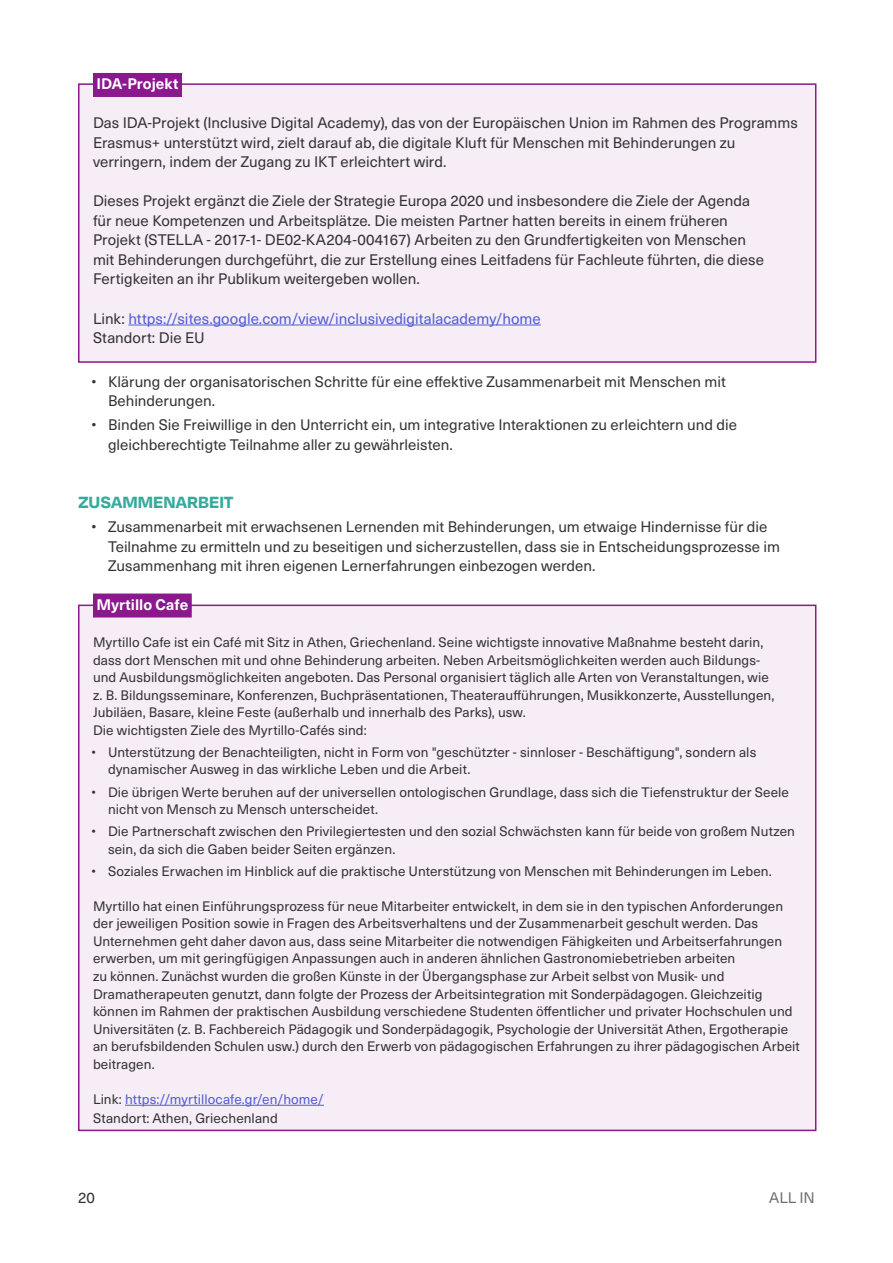
<style>
.page{position:relative;width:893px;height:1263px;background:#fff}
.page>*{position:absolute;margin:0;border:0;box-sizing:border-box;transform-origin:0 0}
.t1{font:700 18.75px "Degular";color:#36ab9c}
.t2{font:15px/19.5px "Neue Haas Unica W1 G";color:#323232}
.t3{font:15px/19.5px "Neue Haas Unica W1 G";color:#4f5cd6}
.t4{font:700 15px "Neue Haas Unica W1 G";letter-spacing:.005em;color:#fff}
.t5{font:15px "Neue Haas Unica W1 G";color:#6f6f6f}
.t6{font:13.5px/17.5px "Neue Haas Unica W1 G";letter-spacing:.005em;color:#323232}
.s1{color:#323232}
.s2{color:#4f5cd6}
</style>
<div class="page">
<div style="left:78px;top:83px;width:738px;height:280px;background:#f6edf6;border:2px solid #8c188e"></div>
<div style="left:78px;top:604px;width:738px;height:527px;background:#f6edf6;border:2px solid #8c188e"></div>
<div style="left:93px;top:73px;width:89px;height:24px;background:#8c188e"></div>
<hr style="left:128px;top:325px;width:413px;height:1px;background:#4f5cd6">
<div style="left:93px;top:593px;width:99px;height:24px;background:#8c188e"></div>
<hr style="left:125px;top:1105px;width:199px;height:1px;background:#4f5cd6">
<p class="t4" style="left:96px;top:73px;width:84px">IDA-Projekt</p>
<p class="t2" style="left:93px;top:113px;width:706px">Das IDA-Projekt (Inclusive Digital Academy), das von der Europäischen Union im Rahmen des Programms<br>Erasmus+ unterstützt wird, zielt darauf ab, die digitale Kluft für Menschen mit Behinderungen zu verringern, indem der Zugang zu IKT erleichtert wird.</p>
<p class="t2" style="left:93px;top:191px;width:672px">Dieses Projekt ergänzt die Ziele der Strategie Europa 2020 und insbesondere die Ziele der Agenda für neue Kompetenzen und Arbeitsplätze. Die meisten Partner hatten bereits in einem früheren Projekt (STELLA - 2017-1- DE02-KA204-004167) Arbeiten zu den Grundfertigkeiten von Menschen mit Behinderungen durchgeführt, die zur Erstellung eines Leitfadens für Fachleute führten, die diese Fertigkeiten an ihr Publikum weitergeben wollen.</p>
<p class="t3" style="left:93px;top:308px;width:449px"><span class="s1">Link:</span> https://sites.google.com/view/inclusivedigitalacademy/home<br><span class="s1">Standort: Die EU</span></p>
<p class="t2" style="left:108px;top:371px;width:619px;text-indent:-16px">• Klärung der organisatorischen Schritte für eine effektive Zusammenarbeit mit Menschen mit<br>Behinderungen.</p>
<p class="t2" style="left:108px;top:414px;width:630px;text-indent:-16px">• Binden Sie Freiwillige in den Unterricht ein, um integrative Interaktionen zu erleichtern und die gleichberechtigte Teilnahme aller zu gewährleisten.</p>
<h1 class="t1" style="left:78px;top:490px;width:157px">ZUSAMMENARBEIT</h1>
<p class="t2" style="left:108px;top:516px;width:674px;text-indent:-16px">• Zusammenarbeit mit erwachsenen Lernenden mit Behinderungen, um etwaige Hindernisse für die<br>Teilnahme zu ermitteln und zu beseitigen und sicherzustellen, dass sie in Entscheidungsprozesse im<br>Zusammenhang mit ihren eigenen Lernerfahrungen einbezogen werden.</p>
<p class="t4" style="left:96px;top:593px;width:93px">Myrtillo Cafe</p>
<p class="t6" style="left:93px;top:633px;width:683px">Myrtillo Cafe ist ein Café mit Sitz in Athen, Griechenland. Seine wichtigste innovative Maßnahme besteht darin, dass dort Menschen mit und ohne Behinderung arbeiten. Neben Arbeitsmöglichkeiten werden auch Bildungs&shy;und Ausbildungsmöglichkeiten angeboten. Das Personal organisiert täglich alle Arten von Veranstaltungen, wie z. B. Bildungsseminare, Konferenzen, Buchpräsentationen, Theateraufführungen, Musikkonzerte, Ausstellungen, Jubiläen, Basare, kleine Feste (außerhalb und innerhalb des Parks), usw.<br>Die wichtigsten Ziele des Myrtillo-Cafés sind:</p>
<p class="t6" style="left:108px;top:743px;width:650px;text-indent:-16px">• Unterstützung der Benachteiligten, nicht in Form von "geschützter - sinnloser - Beschäftigung", sondern als dynamischer Ausweg in das wirkliche Leben und die Arbeit.</p>
<p class="t6" style="left:108px;top:782px;width:682px;text-indent:-16px">• Die übrigen Werte beruhen auf der universellen ontologischen Grundlage, dass sich die Tiefenstruktur der Seele nicht von Mensch zu Mensch unterscheidet.</p>
<p class="t6" style="left:108px;top:822px;width:688px;text-indent:-16px">• Die Partnerschaft zwischen den Privilegiertesten und den sozial Schwächsten kann für beide von großem Nutzen sein, da sich die Gaben beider Seiten ergänzen.</p>
<p class="t6" style="left:92px;top:861px;width:682px">• Soziales Erwachen im Hinblick auf die praktische Unterstützung von Menschen mit Behinderungen im Leben.</p>
<p class="t6" style="left:93px;top:896px;width:708px">Myrtillo hat einen Einführungsprozess für neue Mitarbeiter entwickelt, in dem sie in den typischen Anforderungen der jeweiligen Position sowie in Fragen des Arbeitsverhaltens und der Zusammenarbeit geschult werden. Das Unternehmen geht daher davon aus, dass seine Mitarbeiter die notwendigen Fähigkeiten und Arbeitserfahrungen erwerben, um mit geringfügigen Anpassungen auch in anderen ähnlichen Gastronomiebetrieben arbeiten<br>zu können. Zunächst wurden die großen Künste in der Übergangsphase zur Arbeit selbst von Musik- und Dramatherapeuten genutzt, dann folgte der Prozess der Arbeitsintegration mit Sonderpädagogen. Gleichzeitig können im Rahmen der praktischen Ausbildung verschiedene Studenten öffentlicher und privater Hochschulen und Universitäten (z. B. Fachbereich Pädagogik und Sonderpädagogik, Psychologie der Universität Athen, Ergotherapie an berufsbildenden Schulen usw.) durch den Erwerb von pädagogischen Erfahrungen zu ihrer pädagogischen Arbeit beitragen.</p>
<p class="t6" style="left:93px;top:1088px;width:232px;line-height:19.5px">Link: <span class="s2">https://myrtillocafe.gr/en/home/<br></span>Standort: Athen, Griechenland</p>
<p class="t2" style="left:78px;top:1187px;width:18px">20</p>
<p class="t5" style="left:769px;top:1186px;width:47px">ALL IN</p>
</div>
